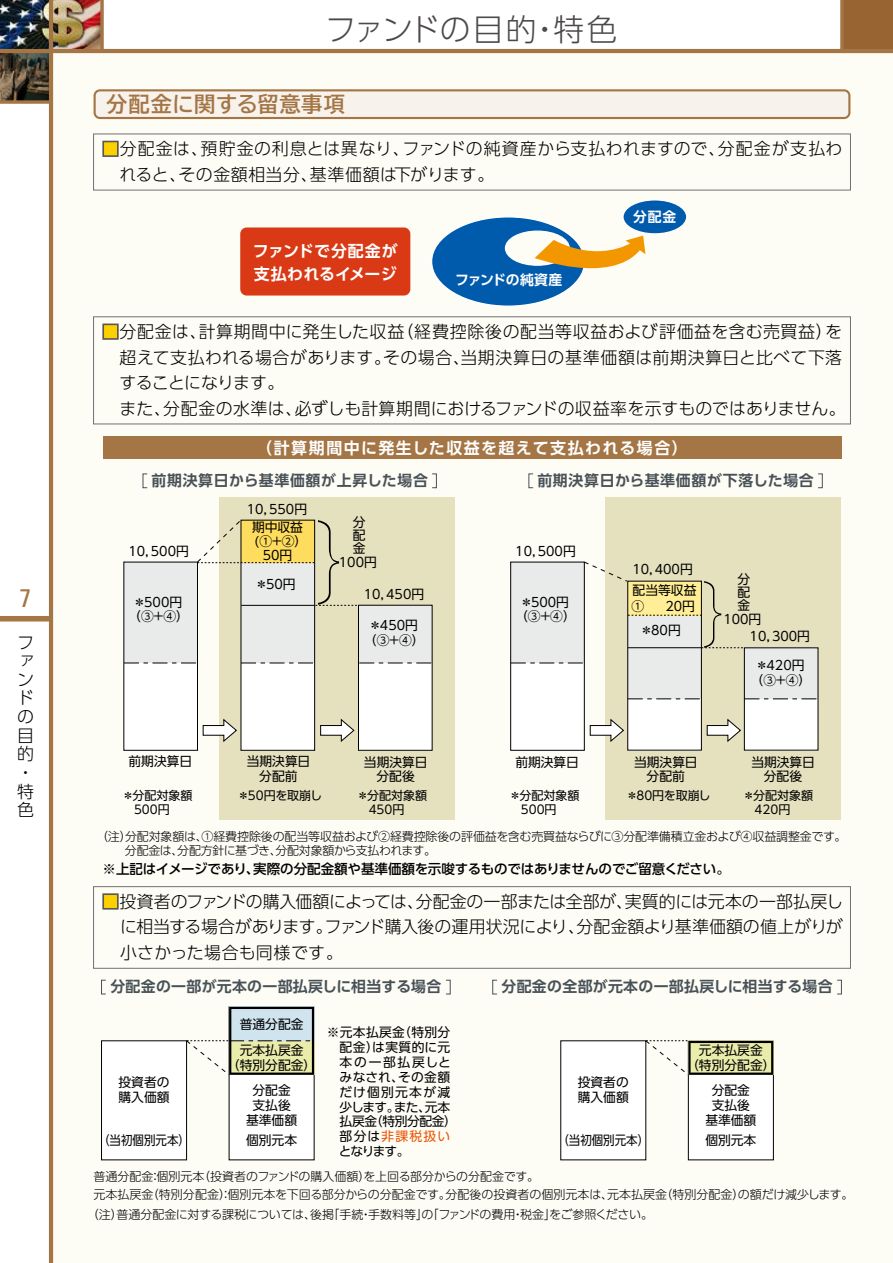
<style>
.page{position:relative;width:893px;height:1263px;background:#fff}
.page>*{position:absolute;margin:0;border:0;box-sizing:border-box;transform-origin:0 0}
.t1{font:300 30.75px "UD Shin Go Pro";letter-spacing:.005em;color:#4c4948}
.t2{font:condensed 25.5px "Univers";color:#a47545}
.t3{font:700 21.3px "TBUD Go Std";letter-spacing:.025em;color:#a47545}
.t4{font:300 16.95px/18.6px "UD Shin Go Pro";letter-spacing:.015em;color:#000}
.t5{font:700 15.9px "UD Shin Go Pro De";letter-spacing:.09em;color:#fff}
.t6{font:700 15.9px/23.4px "UD Shin Go Pro De";letter-spacing:.02em;color:#fff}
.t7{font:700 14.85px "UD Shin Go Pro De";letter-spacing:.02em;color:#485157}
.t8{font:700 14.85px "UD Shin Go Pro De";letter-spacing:.05em;color:#485157}
.t9{font:700 13.8px "UD Shin Go Pro De";letter-spacing:-.025em;color:#fff}
.t10{font:700 13.8px "UD Shin Go Pro De";letter-spacing:.03em;color:#fff}
.t11{font:500 13.5px "UD Shin Go Pro";letter-spacing:-.01em;color:#000}
.t12{font:12.75px/14.9px "UD Shin Go Pro";color:#000;text-align:center}
.t13{font:12.75px/14.9px "UD Shin Go Pro";letter-spacing:.02em;color:#000}
.t14{font:12.75px "UD Shin Go Pro";color:#000;scale:.9 1}
.t15{font:300 12px/18px "UD Shin Go Pro";letter-spacing:-.01em;color:#000}
.t16{font:12px/13.8px "UD Shin Go Pro";color:#000}
.s1{color:#fdd000}
.s2{color:#ea5504}
</style>
<div class="page">
<img style="left:0;top:0;width:49px;height:49px">
<img style="left:53px;top:0;width:47px;height:49px">
<svg style="left:0;top:53px;width:49px;height:47px;background:#4a4133"></svg>
<div style="left:51px;top:49px;width:842px;height:1214px;background:#fdfcf5"></div>
<div style="left:842px;top:0;width:51px;height:51px;background:#986431"></div>
<svg style="left:840px;top:0;width:4px;height:49px"></svg>
<div style="left:0;top:616px;width:51px;height:5px;background:#a47545"></div>
<hr style="left:49px;top:0;width:4px;height:1263px;background:#a47545">
<hr style="left:0;top:49px;width:893px;height:4px;background:#a47545">
<svg style="left:0;top:100px;width:49px;height:4px"></svg>
<svg style="left:100px;top:0;width:4px;height:49px"></svg>
<div style="left:623px;top:200px;width:64px;height:34px;background:#005bac;border-radius:50%"></div>
<div style="left:622px;top:199px;width:65px;height:35px;border:1px solid #fff;border-radius:50%"></div>
<div style="left:240px;top:227px;width:170px;height:69px;background:#da3915;border-radius:6px"></div>
<svg style="left:432px;top:216px;width:213px;height:90px"></svg>
<div style="left:219px;top:497px;width:236px;height:323px;background:#e5e0be"></div>
<div style="left:605px;top:497px;width:236px;height:323px;background:#e5e0be"></div>
<div style="left:358px;top:605px;width:74px;height:145px;background:#fff"></div>
<div style="left:124px;top:562px;width:73px;height:188px;background:#fff"></div>
<div style="left:241px;top:663px;width:74px;height:87px;background:#fff"></div>
<div style="left:358px;top:605px;width:74px;height:58px;background:#e9eaea"></div>
<div style="left:124px;top:562px;width:73px;height:101px;background:#e9eaea"></div>
<div style="left:241px;top:563px;width:74px;height:100px;background:#e9eaea"></div>
<div style="left:358px;top:605px;width:75px;height:146px;border:1px solid #000"></div>
<div style="left:123px;top:562px;width:75px;height:189px;border:1px solid #000"></div>
<div style="left:241px;top:520px;width:74px;height:231px;border:1px solid #000"></div>
<svg style="left:124px;top:662px;width:73px;height:1px"></svg>
<svg style="left:241px;top:662px;width:74px;height:1px"></svg>
<svg style="left:359px;top:662px;width:74px;height:1px"></svg>
<svg style="left:320px;top:719px;width:35px;height:23px"></svg>
<svg style="left:202px;top:718px;width:35px;height:24px"></svg>
<div style="left:511px;top:562px;width:73px;height:188px;background:#fff"></div>
<div style="left:511px;top:562px;width:73px;height:101px;background:#e9eaea"></div>
<div style="left:510px;top:562px;width:75px;height:189px;border:1px solid #000"></div>
<svg style="left:511px;top:662px;width:72px;height:1px"></svg>
<div style="left:628px;top:699px;width:73px;height:51px;background:#fff"></div>
<div style="left:744px;top:699px;width:74px;height:51px;background:#fff"></div>
<div style="left:628px;top:581px;width:73px;height:118px;background:#e9eaea"></div>
<div style="left:744px;top:648px;width:74px;height:51px;background:#e9eaea"></div>
<div style="left:627px;top:581px;width:75px;height:169px;border:1px solid #000"></div>
<svg style="left:628px;top:698px;width:73px;height:1px"></svg>
<svg style="left:744px;top:698px;width:74px;height:1px"></svg>
<svg style="left:706px;top:718px;width:35px;height:24px"></svg>
<svg style="left:589px;top:718px;width:35px;height:24px"></svg>
<div style="left:432px;top:473px;width:5px;height:15px;border:1px solid #485157"></div>
<div style="left:818px;top:473px;width:5px;height:15px;border:1px solid #485157"></div>
<svg style="left:196px;top:519px;width:161px;height:87px"></svg>
<svg style="left:583px;top:561px;width:161px;height:87px"></svg>
<div style="left:229px;top:1075px;width:85px;height:85px;background:#fff"></div>
<div style="left:102px;top:1041px;width:85px;height:119px;background:#fff"></div>
<div style="left:101px;top:1040px;width:86px;height:120px;border:1px solid #000"></div>
<svg style="left:185px;top:1007px;width:129px;height:69px"></svg>
<div style="left:688px;top:1075px;width:85px;height:85px;background:#fff"></div>
<div style="left:688px;top:1040px;width:86px;height:120px;border:1px solid #000"></div>
<div style="left:561px;top:1041px;width:85px;height:119px;background:#fff"></div>
<svg style="left:645px;top:1040px;width:128px;height:36px"></svg>
<div style="left:101px;top:980px;width:5px;height:14px;border:1px solid #485157"></div>
<div style="left:446px;top:980px;width:5px;height:14px;border:1px solid #485157"></div>
<div style="left:492px;top:980px;width:5px;height:14px;border:1px solid #485157"></div>
<div style="left:837px;top:980px;width:5px;height:14px;border:1px solid #485157"></div>
<svg style="left:94px;top:89px;width:756px;height:30px"></svg>
<div style="left:102px;top:141px;width:17px;height:16px;border:2px solid #595757"></div>
<div style="left:102px;top:893px;width:17px;height:17px;border:2px solid #595757"></div>
<div style="left:102px;top:323px;width:17px;height:17px;border:2px solid #595757"></div>
<div style="left:103px;top:437px;width:738px;height:22px;background:#a47545"></div>
<div style="left:93px;top:886px;width:758px;height:82px;border:1px solid #727171"></div>
<hr style="left:892px;top:0;width:1px;height:51px;background:#cfb497">
<h2 class="t2" style="left:20px;top:582px;width:13px">7</h2>
<p class="t4" style="left:17px;top:632px;width:18px">ファンドの目的・特色</p>
<h1 class="t1" style="left:325px;top:4px;width:294px">ファンドの目的・特色</h1>
<p class="t3" style="left:106px;top:87px;width:240px">分配金に関する留意事項</p>
<p class="t4" style="left:120px;top:135px;width:724px;line-height:25.5px;text-indent:-18px"><span class="s1">■</span>分配金は、預貯金の利息とは異なり、ファンドの純資産から支払われますので、分配金が支払われると、その金額相当分、基準価額は下がります。</p>
<p class="t6" style="left:253px;top:238px;width:146px">ファンドで分配金が支払われるイメージ</p>
<p class="t9" style="left:455px;top:269px;width:109px">ファンドの純資産</p>
<p class="t10" style="left:633px;top:205px;width:45px">分配金</p>
<p class="t4" style="left:120px;top:318px;width:728px;line-height:25.5px;text-indent:-18px"><span class="s1">■</span>分配金は、計算期間中に発生した収益（経費控除後の配当等収益および評価益を含む売買益）を超えて支払われる場合があります。その場合、当期決算日の基準価額は前期決算日と比べて下落することになります。<br>また、分配金の水準は、必ずしも計算期間におけるファンドの収益率を示すものではありません。</p>
<p class="t5" style="left:256px;top:435px;width:433px">（計算期間中に発生した収益を超えて支払われる場合）</p>
<p class="t8" style="left:151px;top:468px;width:278px">前期決算日から基準価額が上昇した場合</p>
<p class="t8" style="left:537px;top:468px;width:278px">前期決算日から基準価額が下落した場合</p>
<p class="t12" style="left:128px;top:543px;width:62px">10，500円</p>
<p class="t12" style="left:128px;top:594px;width:62px">＊500円（③＋④）</p>
<p class="t12" style="left:247px;top:501px;width:62px">10，550円</p>
<p class="t12" style="left:252px;top:520px;width:57px;line-height:13.8px">期中収益(①+②）<br>50円</p>
<p class="t12" style="left:255px;top:576px;width:42px">＊50円</p>
<p class="t12" style="left:353px;top:516px;width:14px;line-height:12.8px;text-align:justify">分配金</p>
<p class="t12" style="left:339px;top:554px;width:40px">100円</p>
<p class="t12" style="left:364px;top:586px;width:62px">10，450円</p>
<p class="t12" style="left:364px;top:618px;width:62px">＊450円（③＋④）</p>
<p class="t12" style="left:129px;top:754px;width:65px">前期決算日</p>
<p class="t12" style="left:247px;top:754px;width:65px">当期決算日分配前</p>
<p class="t12" style="left:364px;top:754px;width:65px">当期決算日分配後</p>
<p class="t16" style="left:134px;top:788px;width:60px;text-indent:-12px">＊分配対象額<br>500円</p>
<p class="t16" style="left:369px;top:788px;width:60px;text-indent:-12px">＊分配対象額<br>450円</p>
<p class="t16" style="left:238px;top:788px;width:86px">＊50円を取崩し</p>
<p class="t12" style="left:515px;top:543px;width:62px">10，500円</p>
<p class="t12" style="left:515px;top:594px;width:62px">＊500円（③＋④）</p>
<p class="t12" style="left:515px;top:754px;width:65px">前期決算日</p>
<p class="t12" style="left:632px;top:561px;width:62px">10，400円</p>
<p class="t12" style="left:631px;top:582px;width:66px;line-height:15.5px;text-align:left">配当等収益<br>① 　 20円</p>
<p class="t12" style="left:640px;top:623px;width:42px">＊80円</p>
<p class="t12" style="left:737px;top:573px;width:14px;line-height:12.8px;text-align:justify">分配金</p>
<p class="t12" style="left:723px;top:611px;width:40px">100円</p>
<p class="t12" style="left:750px;top:629px;width:62px">10，300円</p>
<p class="t12" style="left:751px;top:657px;width:62px">＊420円（③＋④）</p>
<p class="t12" style="left:634px;top:754px;width:65px">当期決算日分配前</p>
<p class="t12" style="left:751px;top:754px;width:65px">当期決算日分配後</p>
<p class="t16" style="left:521px;top:788px;width:60px;text-indent:-12px">＊分配対象額<br>500円</p>
<p class="t16" style="left:755px;top:788px;width:60px;text-indent:-12px">＊分配対象額<br>420円</p>
<p class="t16" style="left:626px;top:788px;width:86px">＊80円を取崩し</p>
<p class="t15" style="left:125px;top:829px;width:723px;line-height:13.8px;text-indent:-29px">（注）分配対象額は、①経費控除後の配当等収益および②経費控除後の評価益を含む売買益ならびに③分配準備積立金および④収益調整金です。分配金は、分配方針に基づき、分配対象額から支払われます。</p>
<p class="t11" style="left:103px;top:858px;width:629px">※上記はイメージであり、実際の分配金額や基準価額を示唆するものではありませんのでご留意ください。</p>
<p class="t4" style="left:120px;top:888px;width:724px;line-height:25.5px;text-align:justify;text-indent:-18px"><span class="s1">■</span>投資者のファンドの購入価額によっては、分配金の一部または全部が、実質的には元本の一部払戻しに相当する場合があります。ファンド購入後の運用状況により、分配金額より基準価額の値上がりが小さかった場合も同様です。</p>
<p class="t7" style="left:110px;top:975px;width:332px">分配金の一部が元本の一部払戻しに相当する場合</p>
<p class="t7" style="left:502px;top:975px;width:332px">分配金の全部が元本の一部払戻しに相当する場合</p>
<p class="t13" style="left:339px;top:1024px;width:120px;text-indent:-12px">※元本払戻金（特別分配金）は実質的に元本の一部払戻しとみなされ、その金額だけ個別元本が減少します。また、元本払戻金（特別分配金）部分は<span class="s2">非課税扱い</span>となります。</p>
<p class="t12" style="left:240px;top:1016px;width:65px">普通分配金</p>
<p class="t12" style="left:227px;top:1043px;width:91px">元本払戻金<br>（特別分配金）</p>
<p class="t12" style="left:686px;top:1043px;width:91px">元本払戻金<br>（特別分配金）</p>
<p class="t12" style="left:578px;top:1074px;width:53px;text-align:left">投資者の購入価額</p>
<p class="t14" style="left:557px;top:1130px;width:104px">（当初個別元本）</p>
<p class="t12" style="left:119px;top:1074px;width:53px;text-align:left">投資者の購入価額</p>
<p class="t14" style="left:98px;top:1130px;width:104px">（当初個別元本）</p>
<p class="t12" style="left:246px;top:1082px;width:53px">分配金支払後基準価額</p>
<p class="t12" style="left:705px;top:1082px;width:53px">分配金支払後基準価額</p>
<p class="t12" style="left:246px;top:1133px;width:53px">個別元本</p>
<p class="t12" style="left:705px;top:1133px;width:53px">個別元本</p>
<p class="t15" style="left:94px;top:1167px;width:761px">普通分配金：個別元本（投資者のファンドの購入価額）を上回る部分からの分配金です。<br>元本払戻金（特別分配金）：個別元本を下回る部分からの分配金です。分配後の投資者の個別元本は、元本払戻金（特別分配金）の額だけ減少します。</p>
<p class="t15" style="left:87px;top:1205px;width:567px">（注）普通分配金に対する課税については、後掲「手続・手数料等」の「ファンドの費用・税金」をご参照ください。</p>
</div>
